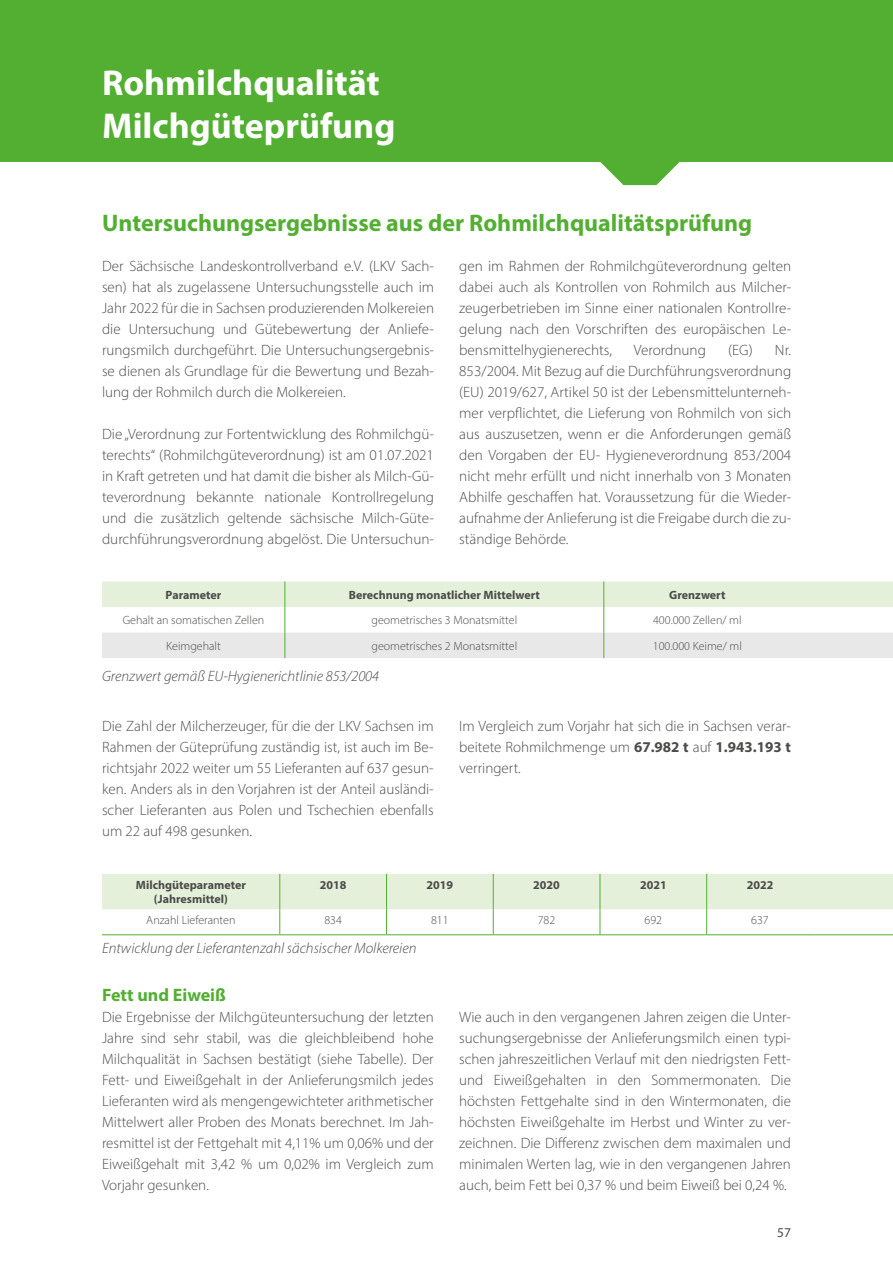
<style>
.page{position:relative;width:893px;height:1263px;background:#fff}
.page>*{position:absolute;margin:0;border:0;box-sizing:border-box;transform-origin:0 0}
.t1{font:700 36px/43.2px "Myriad Pro";color:#fff}
.t2{font:700 24px "Myriad Pro";color:#53af32}
.t3{font:700 18px "Myriad Pro";color:#53af32}
.t4{font:300 15px/21px "Myriad Pro";color:#4b4b4a;text-align:justify}
.t5{font:italic 300 15px "Myriad Pro";color:#4b4b4a}
.t6{font:13.5px "Myriad Pro";color:#4b4b4a}
.t7{font:300 12px "Myriad Pro";color:#4b4b4a}
.t8{font:700 12px/14.4px "Myriad Pro";color:#4b4b4a;text-align:center}
.s1{font-weight:700}
</style>
<div class="page">
<div style="left:0;top:0;width:893px;height:162px;background:#53af32"></div>
<svg style="left:600px;top:162px;width:80px;height:23px"></svg>
<svg style="left:102px;top:581px;width:791px;height:77px"></svg>
<hr style="left:102px;top:934px;width:178px;height:1px;background:#53af32">
<hr style="left:280px;top:934px;width:106px;height:1px;background:#53af32">
<hr style="left:386px;top:934px;width:107px;height:1px;background:#53af32">
<hr style="left:493px;top:934px;width:107px;height:1px;background:#53af32">
<hr style="left:600px;top:934px;width:107px;height:1px;background:#53af32">
<hr style="left:707px;top:934px;width:106px;height:1px;background:#53af32">
<hr style="left:813px;top:934px;width:80px;height:1px;background:#53af32">
<svg style="left:102px;top:874px;width:791px;height:60px"></svg>
<h1 class="t1" style="left:102px;top:60px;width:295px">Rohmilchqualität<br>Milchgüteprüfung</h1>
<h2 class="t2" style="left:102px;top:207px;width:652px">Untersuchungsergebnisse aus der Rohmilchqualitätsprüfung</h2>
<p class="t4" style="left:102px;top:255px;width:334px">Der Sächsische Landeskontrollverband e.V. (LKV Sach&shy;sen) hat als zugelassene Untersuchungsstelle auch im Jahr 2022 für die in Sachsen produzierenden Molkereien die Untersuchung und Gütebewertung der Anliefe&shy;rungsmilch durchgeführt. Die Untersuchungsergebnis&shy;se dienen als Grundlage für die Bewertung und Bezah&shy;lung der Rohmilch durch die Molkereien.</p>
<p class="t4" style="left:102px;top:423px;width:333px">Die „Verordnung zur Fortentwicklung des Rohmilchgü&shy;terechts“ (Rohmilchgüteverordnung) ist am 01.07.2021 in Kraft getreten und hat damit die bisher als Milch-Gü&shy;teverordnung bekannte nationale Kontrollregelung und die zusätzlich geltende sächsische Milch-Güte&shy;durchführungsverordnung abgelöst. Die Untersuchun-</p>
<p class="t4" style="left:459px;top:255px;width:333px">gen im Rahmen der Rohmilchgüteverordnung gelten dabei auch als Kontrollen von Rohmilch aus Milcher&shy;zeugerbetrieben im Sinne einer nationalen Kontrollre&shy;gelung nach den Vorschriften des europäischen Le&shy;bensmittelhygienerechts,</p>
<p class="t4" style="left:634px;top:339px;width:74px">Verordnung</p>
<p class="t4" style="left:728px;top:339px;width:26px">(EG)</p>
<p class="t4" style="left:459px;top:339px;width:334px;text-indent:316px">Nr.<br>853/2004. Mit Bezug auf die Durchführungsverordnung (EU) 2019/627, Artikel 50 ist der Lebensmittelunterneh&shy;mer verpflichtet, die Lieferung von Rohmilch von sich aus auszusetzen, wenn er die Anforderungen gemäß den Vorgaben der EU- Hygieneverordnung 853/2004 nicht mehr erfüllt und nicht innerhalb von 3 Monaten Abhilfe geschaffen hat. Voraussetzung für die Wieder&shy;aufnahme der Anlieferung ist die Freigabe durch die zu&shy;ständige Behörde.</p>
<p class="t8" style="left:166px;top:587px;width:57px">Parameter</p>
<p class="t8" style="left:349px;top:587px;width:193px">Berechnung monatlicher Mittelwert</p>
<p class="t8" style="left:669px;top:587px;width:58px">Grenzwert</p>
<p class="t7" style="left:123px;top:613px;width:143px">Gehalt an somatischen Zellen</p>
<p class="t7" style="left:371px;top:613px;width:147px">geometrisches 3 Monatsmittel</p>
<p class="t7" style="left:653px;top:613px;width:90px">400.000 Zellen/ ml</p>
<p class="t7" style="left:166px;top:639px;width:56px">Keimgehalt</p>
<p class="t7" style="left:371px;top:639px;width:147px">geometrisches 2 Monatsmittel</p>
<p class="t7" style="left:653px;top:639px;width:91px">100.000 Keime/ ml</p>
<p class="t5" style="left:102px;top:667px;width:279px">Grenzwert gemäß EU-Hygienerichtlinie 853/2004</p>
<p class="t4" style="left:102px;top:715px;width:333px">Die Zahl der Milcherzeuger, für die der LKV Sachsen im Rahmen der Güteprüfung zuständig ist, ist auch im Be&shy;richtsjahr 2022 weiter um 55 Lieferanten auf 637 gesun&shy;ken. Anders als in den Vorjahren ist der Anteil ausländi&shy;scher Lieferanten aus Polen und Tschechien ebenfalls um 22 auf 498 gesunken.</p>
<p class="t4" style="left:459px;top:715px;width:333px">Im Vergleich zum Vorjahr hat sich die in Sachsen verar&shy;beitete Rohmilchmenge um <span class="s1">67.982 t</span> auf <span class="s1">1.943.193 t </span>verringert.</p>
<p class="t8" style="left:136px;top:877px;width:112px">Milchgüteparameter (Jahresmittel)</p>
<p class="t8" style="left:320px;top:877px;width:28px">2018</p>
<p class="t8" style="left:427px;top:877px;width:28px">2019</p>
<p class="t8" style="left:533px;top:877px;width:28px">2020</p>
<p class="t8" style="left:640px;top:877px;width:28px">2021</p>
<p class="t8" style="left:747px;top:877px;width:28px">2022</p>
<p class="t7" style="left:146px;top:913px;width:91px">Anzahl Lieferanten</p>
<p class="t7" style="left:324px;top:913px;width:19px">834</p>
<p class="t7" style="left:431px;top:913px;width:19px">811</p>
<p class="t7" style="left:538px;top:913px;width:19px">782</p>
<p class="t7" style="left:644px;top:913px;width:19px">692</p>
<p class="t7" style="left:751px;top:913px;width:19px">637</p>
<p class="t5" style="left:102px;top:939px;width:316px">Entwicklung der Lieferantenzahl sächsischer Molkereien</p>
<p class="t3" style="left:102px;top:983px;width:125px">Fett und Eiweiß</p>
<p class="t4" style="left:102px;top:1007px;width:333px">Die Ergebnisse der Milchgüteuntersuchung der letzten Jahre sind sehr stabil, was die gleichbleibend hohe Milchqualität in Sachsen bestätigt (siehe Tabelle). Der Fett- und Eiweißgehalt in der Anlieferungsmilch jedes Lieferanten wird als mengengewichteter arithmetischer Mittelwert aller Proben des Monats berechnet. Im Jah&shy;resmittel ist der Fettgehalt mit 4,11% um 0,06% und der Eiweißgehalt mit 3,42 % um 0,02% im Vergleich zum Vorjahr gesunken.</p>
<p class="t4" style="left:459px;top:1007px;width:333px">Wie auch in den vergangenen Jahren zeigen die Unter&shy;suchungsergebnisse der Anlieferungsmilch einen typi&shy;schen jahreszeitlichen Verlauf mit den niedrigsten Fett&shy;und Eiweißgehalten in den Sommermonaten. Die höchsten Fettgehalte sind in den Wintermonaten, die höchsten Eiweißgehalte im Herbst und Winter zu ver&shy;zeichnen. Die Differenz zwischen dem maximalen und minimalen Werten lag, wie in den vergangenen Jahren auch, beim Fett bei 0,37 % und beim Eiweiß bei 0,24 %.</p>
<p class="t6" style="left:777px;top:1224px;width:15px">57</p>
</div>
